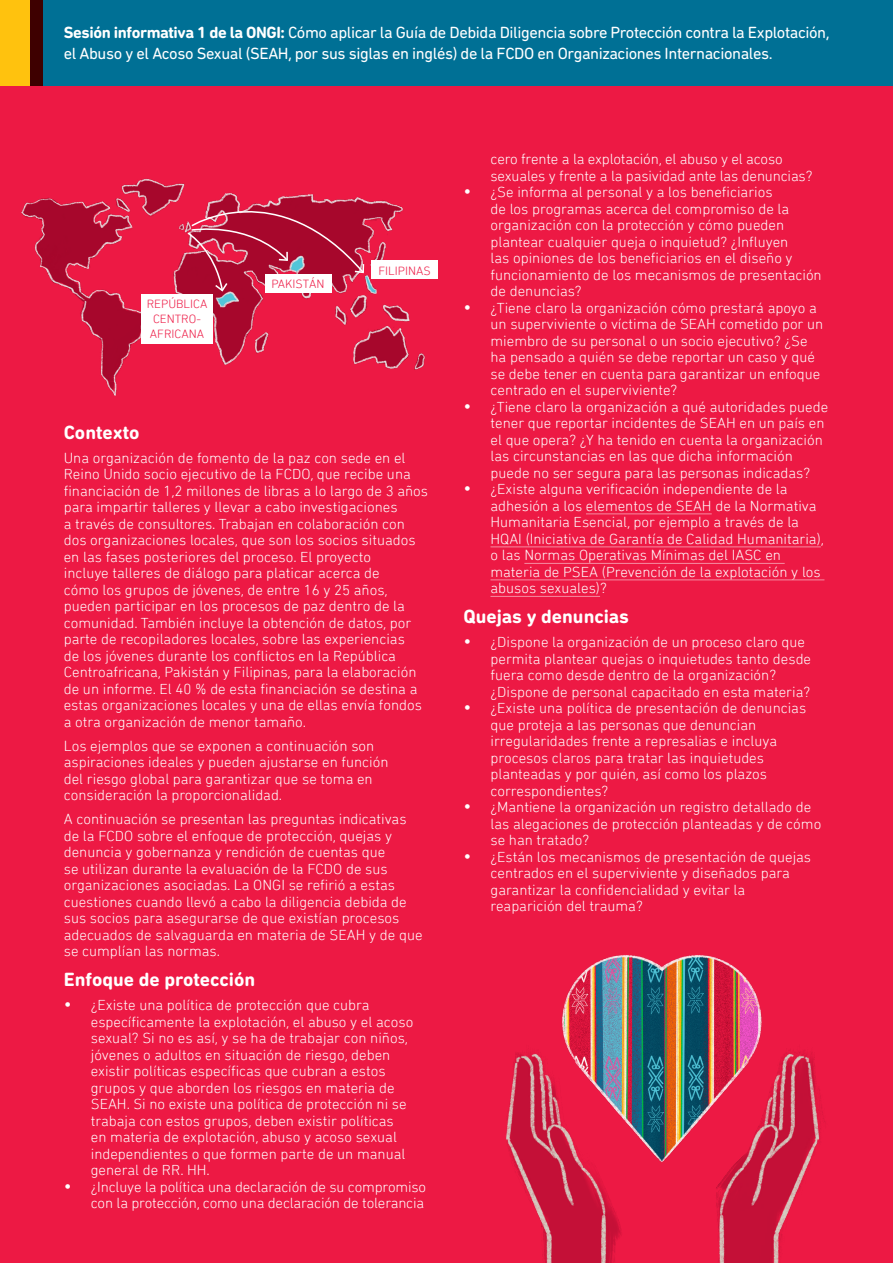
<style>
.page{position:relative;width:893px;height:1263px;background:#ed1944}
.page>*{position:absolute;margin:0;border:0;box-sizing:border-box;transform-origin:0 0}
.t1{font:700 19.5px "DIN Next Rounded LT Pro";color:#fff}
.t2{font:16.5px/21px "DIN Next Rounded LT Pro";letter-spacing:-.025em;color:#fff}
.t3{font:300 15px/16.5px "DIN Next Rounded LT Pro";color:#fff}
.t4{font:300 12.3px "DIN Next Rounded LT Pro";color:#ed1944}
.s1{font-weight:700}
.s2{font-weight:400;font-size:18px}
</style>
<div class="page">
<hr style="left:586px;top:513px;width:126px;height:1px;background:#f68ca2">
<hr style="left:490px;top:546px;width:331px;height:1px;background:#f68ca2">
<hr style="left:524px;top:563px;width:261px;height:1px;background:#f68ca2">
<hr style="left:490px;top:579px;width:334px;height:1px;background:#f68ca2">
<hr style="left:490px;top:596px;width:110px;height:1px;background:#f68ca2">
<div style="left:0;top:0;width:893px;height:85px;background:#007095"></div>
<div style="left:0;top:0;width:30px;height:85px;background:#ffc20e"></div>
<img style="left:21px;top:178px;width:417px;height:218px">
<div style="left:30px;top:0;width:13px;height:85px;background:#3e0000"></div>
<div style="left:141px;top:294px;width:72px;height:50px;background:#fff"></div>
<div style="left:371px;top:261px;width:67px;height:18px;background:#fff"></div>
<svg style="left:186px;top:178px;width:179px;height:115px"></svg>
<img style="left:506px;top:955px;width:319px;height:308px">
<p class="t2" style="left:64px;top:22px;width:767px"><span class="s1">Sesión informativa 1 de la ONGI:</span> Cómo aplicar la Guía de Debida Diligencia sobre Protección contra la Explotación, el Abuso y el Acoso Sexual (SEAH, por sus siglas en inglés) de la FCDO en Organizaciones Internacionales.</p>
<p class="t4" style="left:147px;top:297px;width:62px">REPÚBLICA</p>
<p class="t4" style="left:153px;top:312px;width:49px">CENTRO-</p>
<p class="t4" style="left:150px;top:327px;width:56px">AFRICANA</p>
<p class="t4" style="left:271px;top:277px;width:55px">PAKISTÁN</p>
<p class="t4" style="left:378px;top:263px;width:54px">FILIPINAS</p>
<p class="t1" style="left:64px;top:421px;width:77px">Contexto</p>
<p class="t3" style="left:64px;top:449px;width:366px">Una organización de fomento de la paz con sede en el Reino Unido socio ejecutivo de la FCDO, que recibe una financiación de 1,2 millones de libras a lo largo de 3 años para impartir talleres y llevar a cabo investigaciones<br>a través de consultores. Trabajan en colaboración con dos organizaciones locales, que son los socios situados en las fases posteriores del proceso. El proyecto<br>incluye talleres de diálogo para platicar acerca de<br>cómo los grupos de jóvenes, de entre 16 y 25 años, pueden participar en los procesos de paz dentro de la comunidad. También incluye la obtención de datos, por parte de recopiladores locales, sobre las experiencias<br>de los jóvenes durante los conflictos en la República Centroafricana, Pakistán y Filipinas, para la elaboración de un informe. El 40 % de esta financiación se destina a estas organizaciones locales y una de ellas envía fondos a otra organización de menor tamaño.</p>
<p class="t3" style="left:64px;top:737px;width:326px">Los ejemplos que se exponen a continuación son aspiraciones ideales y pueden ajustarse en función del riesgo global para garantizar que se toma en consideración la proporcionalidad.</p>
<p class="t3" style="left:64px;top:811px;width:360px">A continuación se presentan las preguntas indicativas de la FCDO sobre el enfoque de protección, quejas y denuncia y gobernanza y rendición de cuentas que<br>se utilizan durante la evaluación de la FCDO de sus organizaciones asociadas. La ONGI se refirió a estas cuestiones cuando llevó a cabo la diligencia debida de sus socios para asegurarse de que existían procesos adecuados de salvaguarda en materia de SEAH y de que se cumplían las normas.</p>
<p class="t1" style="left:64px;top:968px;width:193px">Enfoque de protección</p>
<p class="t3" style="left:91px;top:997px;width:324px;text-indent:-27px"><span class="s2">•</span> ¿Existe una política de protección que cubra específicamente la explotación, el abuso y el acoso sexual? Si no es así, y se ha de trabajar con niños, jóvenes o adultos en situación de riesgo, deben existir políticas específicas que cubran a estos grupos y que aborden los riesgos en materia de SEAH. Si no existe una política de protección ni se trabaja con estos grupos, deben existir políticas<br>en materia de explotación, abuso y acoso sexual independientes o que formen parte de un manual general de RR. HH.</p>
<p class="t3" style="left:64px;top:1178px;width:364px;text-align:right"><span class="s2">•</span> ¿Incluye la política una declaración de su compromiso con la protección, como una declaración de tolerancia</p>
<p class="t3" style="left:490px;top:151px;width:323px">cero frente a la explotación, el abuso y el acoso sexuales y frente a la pasividad ante las denuncias?</p>
<p class="t3" style="left:490px;top:184px;width:333px;text-indent:-27px"><span class="s2">•</span> ¿Se informa al personal y a los beneficiarios<br>de los programas acerca del compromiso de la organización con la protección y cómo pueden plantear cualquier queja o inquietud? ¿Influyen<br>las opiniones de los beneficiarios en el diseño y funcionamiento de los mecanismos de presentación de denuncias?</p>
<p class="t3" style="left:490px;top:299px;width:334px;text-indent:-27px"><span class="s2">•</span> ¿Tiene claro la organización cómo prestará apoyo a un superviviente o víctima de SEAH cometido por un miembro de su personal o un socio ejecutivo? ¿Se ha pensado a quién se debe reportar un caso y qué se debe tener en cuenta para garantizar un enfoque centrado en el superviviente?</p>
<p class="t3" style="left:490px;top:398px;width:339px;text-indent:-27px"><span class="s2">•</span> ¿Tiene claro la organización a qué autoridades puede tener que reportar incidentes de SEAH en un país en el que opera? ¿Y ha tenido en cuenta la organización las circunstancias en las que dicha información puede no ser segura para las personas indicadas?</p>
<p class="t3" style="left:490px;top:481px;width:335px;text-indent:-27px"><span class="s2">•</span> ¿Existe alguna verificación independiente de la adhesión a los elementos de SEAH de la Normativa Humanitaria Esencial, por ejemplo a través de la HQAI (Iniciativa de Garantía de Calidad Humanitaria), o las Normas Operativas Mínimas del IASC en materia de PSEA (Prevención de la explotación y los abusos sexuales)?</p>
<p class="t1" style="left:463px;top:605px;width:167px">Quejas y denuncias</p>
<p class="t3" style="left:490px;top:634px;width:322px;text-indent:-27px"><span class="s2">•</span> ¿Dispone la organización de un proceso claro que permita plantear quejas o inquietudes tanto desde fuera como desde dentro de la organización? ¿Dispone de personal capacitado en esta materia?</p>
<p class="t3" style="left:490px;top:700px;width:317px;text-indent:-27px"><span class="s2">•</span> ¿Existe una política de presentación de denuncias que proteja a las personas que denuncian irregularidades frente a represalias e incluya procesos claros para tratar las inquietudes planteadas y por quién, así como los plazos correspondientes?</p>
<p class="t3" style="left:490px;top:799px;width:332px;text-indent:-27px"><span class="s2">•</span> ¿Mantiene la organización un registro detallado de las alegaciones de protección planteadas y de cómo se han tratado?</p>
<p class="t3" style="left:490px;top:848px;width:322px;text-indent:-27px"><span class="s2">•</span> ¿Están los mecanismos de presentación de quejas centrados en el superviviente y diseñados para garantizar la confidencialidad y evitar la reaparición del trauma?</p>
</div>
